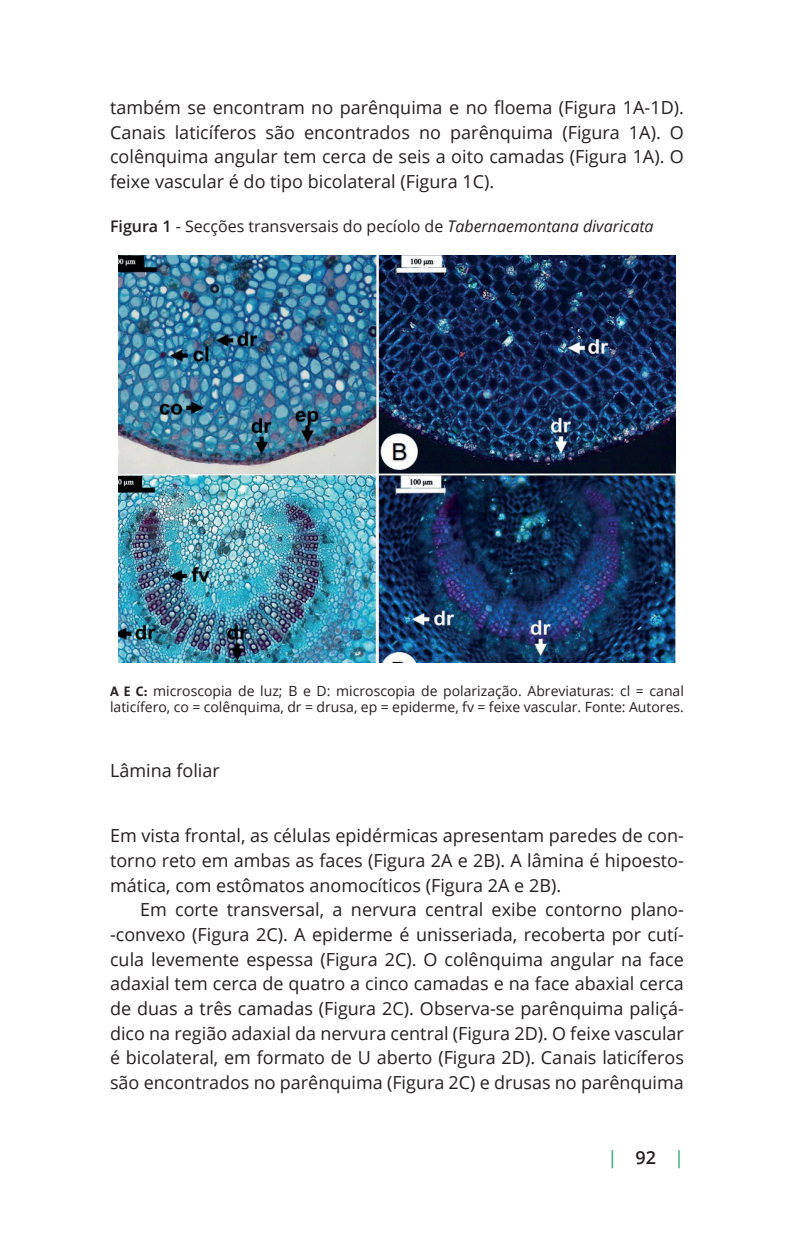
<style>
.page{position:relative;width:794px;height:1248px;background:#fff}
.page>*{position:absolute;margin:0;border:0;box-sizing:border-box;transform-origin:0 0}
.t1{font:18px/24.6px "Open Sans";color:#231f20;text-align:justify}
.t2{font:18px "Open Sans";color:#289c6a}
.t3{font:16px "Open Sans";color:#231f20}
.t4{font:14px/16.8px "Open Sans";color:#231f20}
.s1{font-weight:600}
.s2{font-style:italic}
.s3{font-family:"The Sans";font-weight:700}
.s4{font-weight:600;color:#231f20}
</style>
<div class="page">
<img style="left:118px;top:256px;width:558px;height:406px">
<p class="t1" style="left:110px;top:94px;width:575px">também se encontram no parênquima e no floema (Figura 1A-1D).<br>Canais laticíferos são encontrados no parênquima (Figura 1A). O colênquima angular tem cerca de seis a oito camadas (Figura 1A). O feixe vascular é do tipo bicolateral (Figura 1C).</p>
<p class="t3" style="left:110px;top:215px;width:545px"><span class="s1">Figura 1</span> - Secções transversais do pecíolo de <span class="s2">Tabernaemontana divaricata</span></p>
<p class="t4" style="left:110px;top:681px;width:575px"><span class="s3">A E C:</span> microscopia de luz; B e D: microscopia de polarização. Abreviaturas: cl = canal laticífero, co = colênquima, dr = drusa, ep = epiderme, fv = feixe vascular. Fonte: Autores.</p>
<p class="t1" style="left:110px;top:758px;width:111px">Lâmina foliar</p>
<p class="t1" style="left:110px;top:822px;width:575px">Em vista frontal, as células epidérmicas apresentam paredes de con&shy;torno reto em ambas as faces (Figura 2A e 2B). A lâmina é hipoesto&shy;mática, com estômatos anomocíticos (Figura 2A e 2B).</p>
<p class="t1" style="left:110px;top:896px;width:575px;text-indent:30px">Em corte transversal, a nervura central exibe contorno plano--convexo (Figura 2C). A epiderme é unisseriada, recoberta por cutí&shy;cula levemente espessa (Figura 2C). O colênquima angular na face adaxial tem cerca de quatro a cinco camadas e na face abaxial cerca de duas a três camadas (Figura 2C). Observa-se parênquima paliçá&shy;dico na região adaxial da nervura central (Figura 2D). O feixe vascular é bicolateral, em formato de U aberto (Figura 2D). Canais laticíferos são encontrados no parênquima (Figura 2C) e drusas no parênquima</p>
<p class="t2" style="left:607px;top:1145px;width:78px">| <span class="s4">92</span> |</p>
</div>
